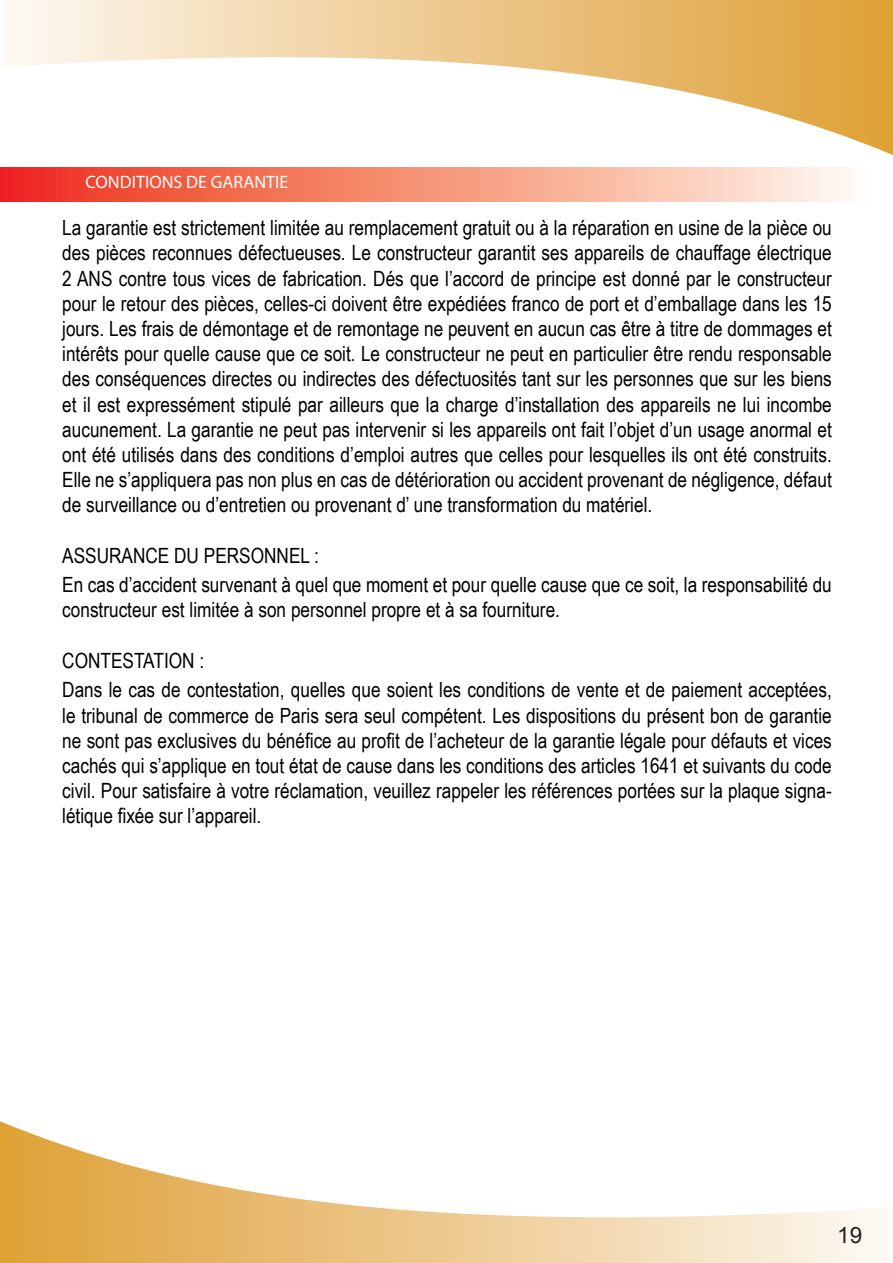
<style>
.page{position:relative;width:893px;height:1263px;background:#fff}
.page>*{position:absolute;margin:0;border:0;box-sizing:border-box;transform-origin:0 0}
.t1{font:22.5px "Arial";color:#231f20}
.t2{font:21px/25.2px "Arial Narrow";color:#000;text-align:justify}
.t3{font:18px "Myriad Pro";color:#fff}
</style>
<div class="page">
<svg style="left:0;top:1121px;width:881px;height:142px"></svg>
<svg style="left:8px;top:0;width:885px;height:155px"></svg>
<svg style="left:0;top:167px;width:846px;height:35px;background:#f5927c"></svg>
<p class="t3" style="left:86px;top:171px;width:204px">CONDITIONS DE GARANTIE</p>
<p class="t2" style="left:62px;top:214px;width:771px">La garantie est strictement limitée au remplacement gratuit ou à la réparation en usine de la pièce ou des pièces reconnues défectueuses. Le constructeur garantit ses appareils de chauffage électrique 2 ANS contre tous vices de fabrication. Dés que l’accord de principe est donné par le constructeur pour le retour des pièces, celles-ci doivent être expédiées franco de port et d’emballage dans les 15 jours. Les frais de démontage et de remontage ne peuvent en aucun cas être à titre de dommages et intérêts pour quelle cause que ce soit. Le constructeur ne peut en particulier être rendu responsable des conséquences directes ou indirectes des défectuosités tant sur les personnes que sur les biens et il est expressément stipulé par ailleurs que la charge d’installation des appareils ne lui incombe aucunement. La garantie ne peut pas intervenir si les appareils ont fait l’objet d’un usage anormal et ont été utilisés dans des conditions d’emploi autres que celles pour lesquelles ils ont été construits.<br>Elle ne s’appliquera pas non plus en cas de détérioration ou accident provenant de négligence, défaut de surveillance ou d’entretien ou provenant d’ une transformation du matériel.</p>
<p class="t2" style="left:62px;top:542px;width:258px">ASSURANCE DU PERSONNEL :</p>
<p class="t2" style="left:62px;top:571px;width:771px">En cas d’accident survenant à quel que moment et pour quelle cause que ce soit, la responsabilité du constructeur est limitée à son personnel propre et à sa fourniture.</p>
<p class="t2" style="left:62px;top:647px;width:143px">CONTESTATION :</p>
<p class="t2" style="left:62px;top:676px;width:771px">Dans le cas de contestation, quelles que soient les conditions de vente et de paiement acceptées, le tribunal de commerce de Paris sera seul compétent. Les dispositions du présent bon de garantie ne sont pas exclusives du bénéfice au profit de l’acheteur de la garantie légale pour défauts et vices cachés qui s’applique en tout état de cause dans les conditions des articles 1641 et suivants du code civil. Pour satisfaire à votre réclamation, veuillez rappeler les références portées sur la plaque signa&shy;létique fixée sur l’appareil.</p>
<p class="t1" style="left:837px;top:1221px;width:27px">19</p>
</div>
